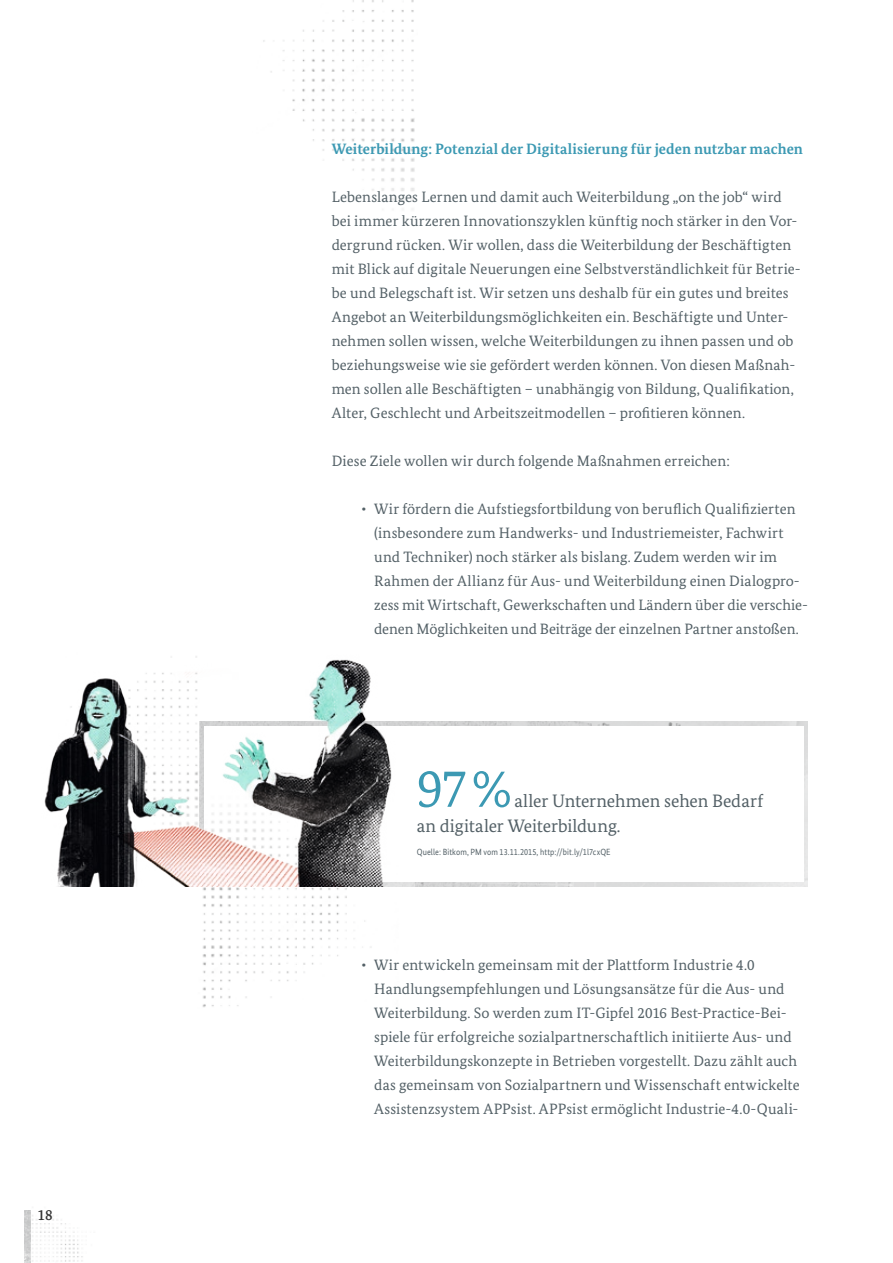
<style>
.page{position:relative;width:893px;height:1263px;background:#fff}
.page>*{position:absolute;margin:0;border:0;box-sizing:border-box;transform-origin:0 0}
.t1{font:54px "Bundes Serif";color:#3c99b3;scale:.96 1}
.t2{font:18px/25.5px "Bundes Serif";letter-spacing:-.005em;color:#536066}
.t3{font:15px/24px "Bundes Serif";letter-spacing:.005em;color:#536066}
.t4{font:700 15px "Bundes Serif";letter-spacing:.005em;color:#3c99b3}
.t5{font:500 15px "Bundes Serif";color:#323232}
.t6{font:9px "Bundes Sans";letter-spacing:.01em;color:#536066;scale:.9 1}
</style>
<div class="page">
<img style="left:32px;top:1215px;width:51px;height:47px">
<img style="left:24px;top:1210px;width:6px;height:53px">
<img style="left:263px;top:0;width:152px;height:201px">
<img style="left:481px;top:721px;width:327px;height:165px">
<div style="left:204px;top:726px;width:600px;height:156px;background:#fff"></div>
<img style="left:129px;top:886px;width:286px;height:121px">
<img style="left:44px;top:656px;width:437px;height:230px">
<p class="t5" style="left:37px;top:1205px;width:17px">18</p>
<p class="t4" style="left:332px;top:140px;width:473px">Weiterbildung: Potenzial der Digitalisierung für jeden nutzbar machen</p>
<p class="t3" style="left:332px;top:185px;width:470px">Lebenslanges Lernen und damit auch Weiterbildung „on the job“ wird bei immer kürzeren Innovationszyklen künftig noch stärker in den Vor&shy;dergrund rücken. Wir wollen, dass die Weiterbildung der Beschäftigten mit Blick auf digitale Neuerungen eine Selbstverständlichkeit für Betrie&shy;be und Belegschaft ist. Wir setzen uns deshalb für ein gutes und breites Angebot an Weiterbildungsmöglichkeiten ein. Beschäftigte und Unter&shy;nehmen sollen wissen, welche Weiterbildungen zu ihnen passen und ob beziehungsweise wie sie gefördert werden können. Von diesen Maßnah&shy;men sollen alle Beschäftigten – unabhängig von Bildung, Qualifikation, Alter, Geschlecht und Arbeitszeitmodellen – profitieren können.</p>
<p class="t3" style="left:332px;top:449px;width:400px">Diese Ziele wollen wir durch folgende Maßnahmen erreichen:</p>
<p class="t3" style="left:374px;top:497px;width:435px;text-indent:-13px">• Wir fördern die Aufstiegsfortbildung von beruflich Qualifizierten (insbesondere zum Handwerks- und Industriemeister, Fachwirt und Techniker) noch stärker als bislang. Zudem werden wir im Rahmen der Allianz für Aus- und Weiterbildung einen Dialogpro&shy;zess mit Wirtschaft, Gewerkschaften und Ländern über die verschie&shy;denen Möglichkeiten und Beiträge der einzelnen Partner anstoßen.</p>
<h1 class="t1" style="left:417px;top:755px;width:100px">97%</h1>
<p class="t2" style="left:417px;top:788px;width:348px;text-indent:98px">aller Unternehmen sehen Bedarf an digitaler Weiterbildung.</p>
<p class="t6" style="left:417px;top:846px;width:217px">Quelle: Bitkom, PM vom 13.11.2015, http://bit.ly/1l7cxQE</p>
<p class="t3" style="left:374px;top:953px;width:427px;text-indent:-13px">• Wir entwickeln gemeinsam mit der Plattform Industrie 4.0<br>Handlungsempfehlungen und Lösungsansätze für die Aus- und Weiterbildung. So werden zum IT-Gipfel 2016 Best-Practice-Bei&shy;spiele für erfolgreiche sozialpartnerschaftlich initiierte Aus- und Weiterbildungskonzepte in Betrieben vorgestellt. Dazu zählt auch das gemeinsam von Sozialpartnern und Wissenschaft entwickelte Assistenzsystem APPsist. APPsist ermöglicht Industrie-4.0-Quali-</p>
</div>
